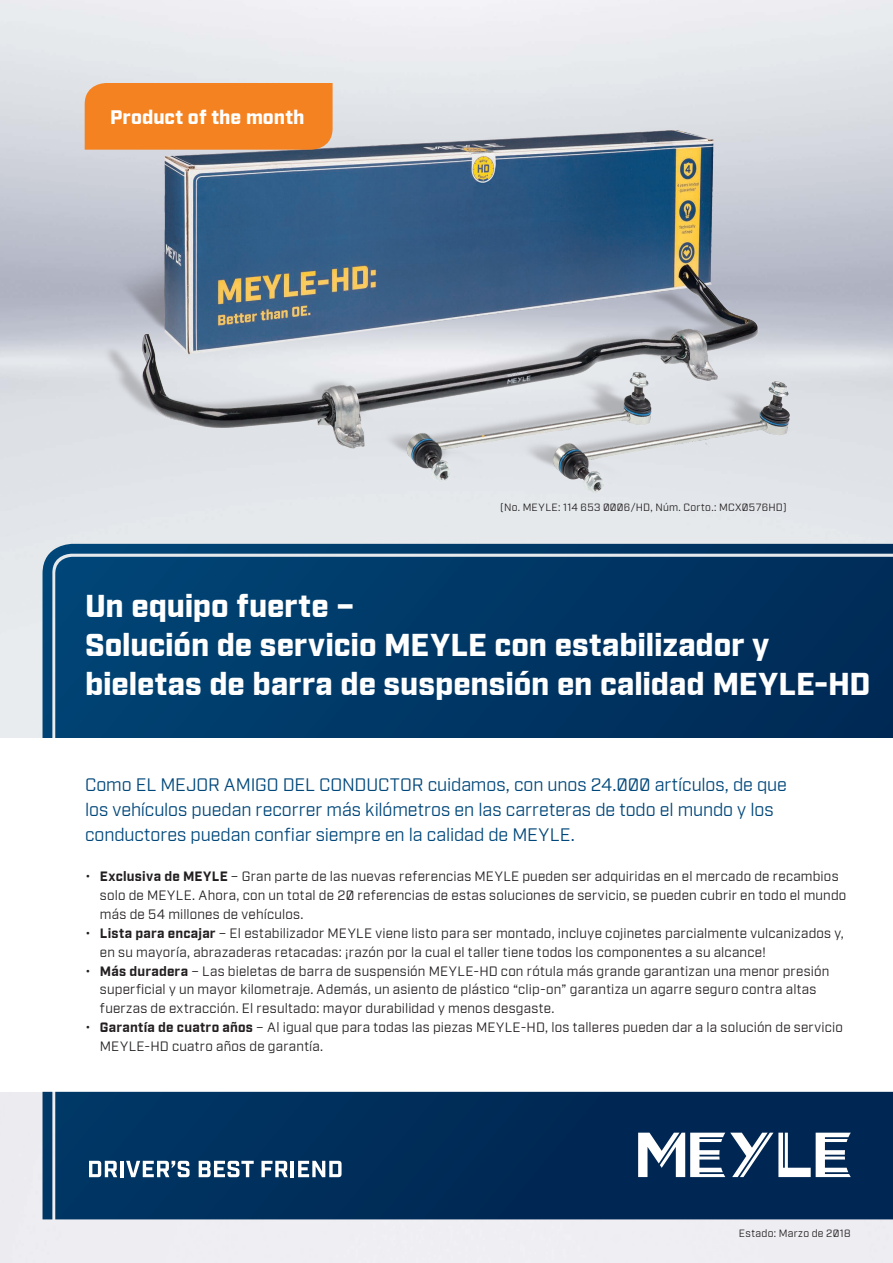
<style>
.page{position:relative;width:893px;height:1263px;background:#fff}
.page>*{position:absolute;margin:0;border:0;box-sizing:border-box;transform-origin:0 0}
.t1{font:900 31.5px/39px "Industry Meyle";letter-spacing:-.005em;color:#fff}
.t2{font:900 19.5px "Industry Meyle";color:#fff}
.t3{font:18px/25.2px "Industry Meyle";letter-spacing:-.005em;color:#00477a}
.t4{font:13.5px/18.9px "Industry Meyle";letter-spacing:.015em;color:#231f20}
.t5{font:10.5px "Industry Meyle";letter-spacing:.03em;color:#231f20}
.s1{font-weight:700}
</style>
<div class="page">
<svg style="left:43px;top:544px;width:850px;height:194px;background:#043b68"></svg>
<svg style="left:43px;top:1092px;width:850px;height:127px;background:#012d59"></svg>
<svg style="left:638px;top:1133px;width:213px;height:45px"></svg>
<svg style="left:89px;top:1161px;width:28px;height:17px"></svg>
<hr style="left:120px;top:1161px;width:4px;height:16px;background:#fff">
<svg style="left:126px;top:1161px;width:64px;height:17px"></svg>
<svg style="left:199px;top:1161px;width:55px;height:17px"></svg>
<svg style="left:261px;top:1161px;width:27px;height:17px"></svg>
<hr style="left:291px;top:1161px;width:3px;height:16px;background:#fff">
<svg style="left:298px;top:1161px;width:44px;height:17px"></svg>
<img style="left:83px;top:117px;width:722px;height:390px">
<div style="left:85px;top:83px;width:248px;height:67px;background:#f58220"></div>
<h2 class="t2" style="left:110px;top:106px;width:196px">Product of the month</h2>
<p class="t5" style="left:500px;top:501px;width:288px">(No. MEYLE: 114 653 0006/HD, Núm. Corto.: MCX0576HD)</p>
<h1 class="t1" style="left:85px;top:588px;width:787px">Un equipo fuerte –<br>Solución de servicio MEYLE con estabilizador y bieletas de barra de suspensión en calidad MEYLE-HD</h1>
<h3 class="t3" style="left:85px;top:772px;width:703px">Como EL MEJOR AMIGO DEL CONDUCTOR cuidamos, con unos 24.000 artículos, de que los vehículos puedan recorrer más kilómetros en las carreteras de todo el mundo y los conductores puedan confiar siempre en la calidad de MEYLE.</h3>
<p class="t4" style="left:100px;top:867px;width:748px;text-indent:-15px">• <span class="s1">Exclusiva de MEYLE</span> – Gran parte de las nuevas referencias MEYLE pueden ser adquiridas en el mercado de recambios solo de MEYLE. Ahora, con un total de 20 referencias de estas soluciones de servicio, se pueden cubrir en todo el mundo más de 54 millones de vehículos.</p>
<p class="t4" style="left:100px;top:924px;width:745px;text-indent:-15px">• <span class="s1">Lista para encajar</span> – El estabilizador MEYLE viene listo para ser montado, incluye cojinetes parcialmente vulcanizados y, en su mayoría, abrazaderas retacadas: ¡razón por la cual el taller tiene todos los componentes a su alcance!</p>
<p class="t4" style="left:100px;top:962px;width:731px;text-indent:-15px">• <span class="s1">Más duradera</span> – Las bieletas de barra de suspensión MEYLE-HD con rótula más grande garantizan una menor presión superficial y un mayor kilometraje. Además, un asiento de plástico “clip-on” garantiza un agarre seguro contra altas fuerzas de extracción. El resultado: mayor durabilidad y menos desgaste.</p>
<p class="t4" style="left:100px;top:1018px;width:744px;text-indent:-15px">• <span class="s1">Garantía de cuatro años</span> – Al igual que para todas las piezas MEYLE-HD, los talleres pueden dar a la solución de servicio<br>MEYLE-HD cuatro años de garantía.</p>
<p class="t5" style="left:739px;top:1227px;width:113px">Estado: Marzo de 2018</p>
</div>
